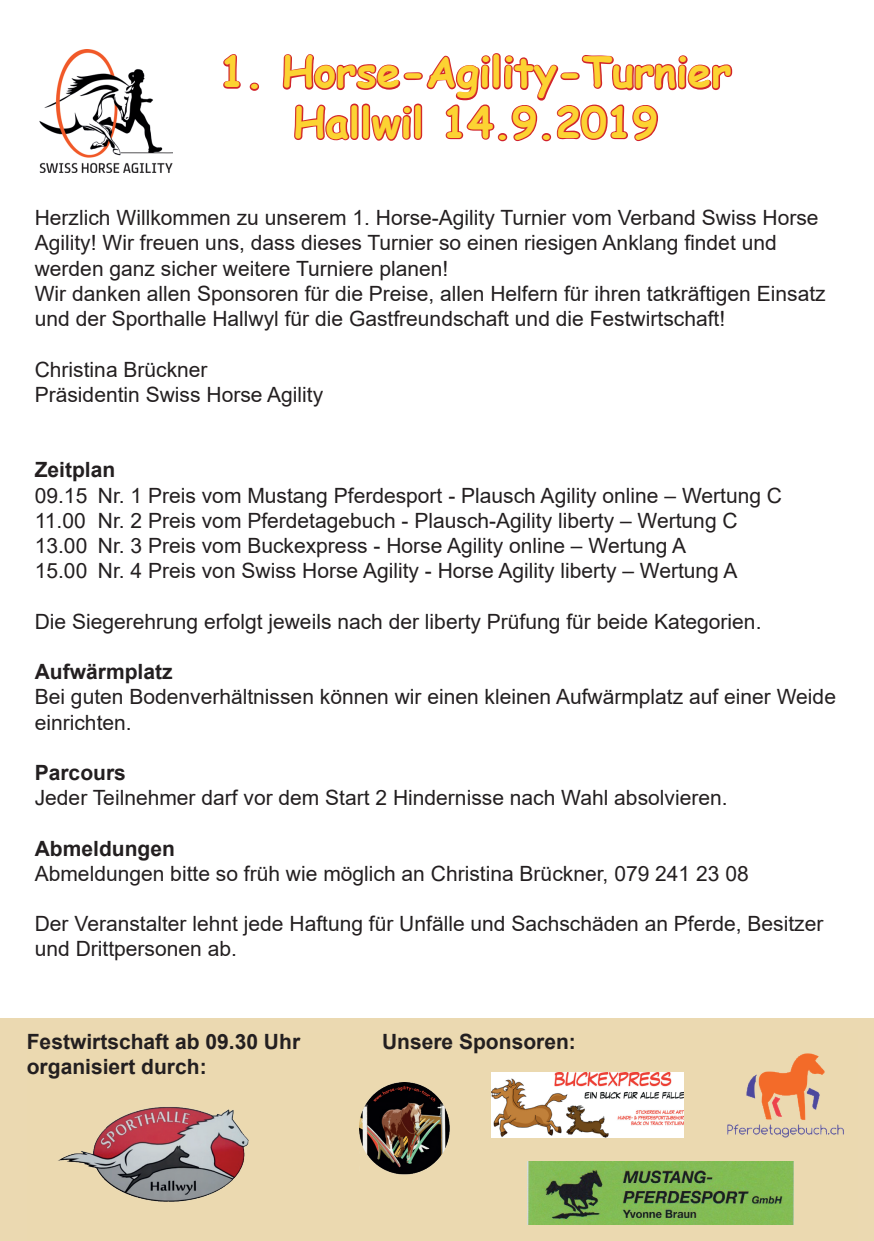
<style>
.page{position:relative;width:874px;height:1241px;background:#fff}
.page>*{position:absolute;margin:0;border:0;box-sizing:border-box;transform-origin:0 0}
.t1{font:700 42px/50.4px "Comic Sans MS";color:#fcd332;text-align:center}
.t2{font:21px/25.2px "Arial";color:#231f20}
.t3{font:700 21px "Arial";color:#231f20}
</style>
<div class="page">
<div style="left:0;top:1018px;width:873px;height:222px;background:#ebd9b1"></div>
<img style="left:58px;top:1107px;width:191px;height:95px">
<img style="left:359px;top:1082px;width:91px;height:92px">
<img style="left:527px;top:1161px;width:265px;height:63px">
<img style="left:491px;top:1072px;width:192px;height:64px">
<img style="left:727px;top:1053px;width:117px;height:85px">
<svg style="left:223px;top:54px;width:37px;height:37px"></svg>
<svg style="left:282px;top:53px;width:451px;height:89px"></svg>
<img style="left:40px;top:49px;width:132px;height:124px">
<h1 class="t1" style="left:219px;top:45px;width:513px">1. Horse-Agility-Turnier<br>Hallwil 14.9.2019</h1>
<p class="t2" style="left:35px;top:205px;width:792px">Herzlich Willkommen zu unserem 1. Horse-Agility Turnier vom Verband Swiss Horse Agility! Wir freuen uns, dass dieses Turnier so einen riesigen Anklang findet und werden ganz sicher weitere Turniere planen!<br>Wir danken allen Sponsoren für die Preise, allen Helfern für ihren tatkräftigen Einsatz und der Sporthalle Hallwyl für die Gastfreundschaft und die Festwirtschaft!</p>
<p class="t2" style="left:35px;top:356px;width:290px">Christina Brückner<br>Präsidentin Swiss Horse Agility</p>
<p class="t3" style="left:35px;top:455px;width:82px">Zeitplan</p>
<p class="t2" style="left:35px;top:482px;width:748px">09.15 Nr. 1 Preis vom Mustang Pferdesport - Plausch Agility online – Wertung C 11.00 Nr. 2 Preis vom Pferdetagebuch - Plausch-Agility liberty – Wertung C 13.00 Nr. 3 Preis vom Buckexpress - Horse Agility online – Wertung A<br>15.00 Nr. 4 Preis von Swiss Horse Agility - Horse Agility liberty – Wertung A</p>
<p class="t2" style="left:35px;top:608px;width:727px">Die Siegerehrung erfolgt jeweils nach der liberty Prüfung für beide Kategorien.</p>
<p class="t3" style="left:35px;top:656px;width:139px">Aufwärmplatz</p>
<p class="t2" style="left:35px;top:684px;width:802px">Bei guten Bodenverhältnissen können wir einen kleinen Aufwärmplatz auf einer Weide einrichten.</p>
<p class="t3" style="left:35px;top:757px;width:93px">Parcours</p>
<p class="t2" style="left:35px;top:785px;width:694px">Jeder Teilnehmer darf vor dem Start 2 Hindernisse nach Wahl absolvieren.</p>
<p class="t3" style="left:35px;top:833px;width:142px">Abmeldungen</p>
<p class="t2" style="left:35px;top:860px;width:715px">Abmeldungen bitte so früh wie möglich an Christina Brückner, 079 241 23 08</p>
<p class="t2" style="left:35px;top:911px;width:789px">Der Veranstalter lehnt jede Haftung für Unfälle und Sachschäden an Pferde, Besitzer und Drittpersonen ab.</p>
<p class="t3" style="left:27px;top:1026px;width:275px">Festwirtschaft ab 09.30 Uhr</p>
<p class="t3" style="left:382px;top:1026px;width:195px">Unsere Sponsoren:</p>
<p class="t3" style="left:27px;top:1051px;width:181px">organisiert durch:</p>
</div>
